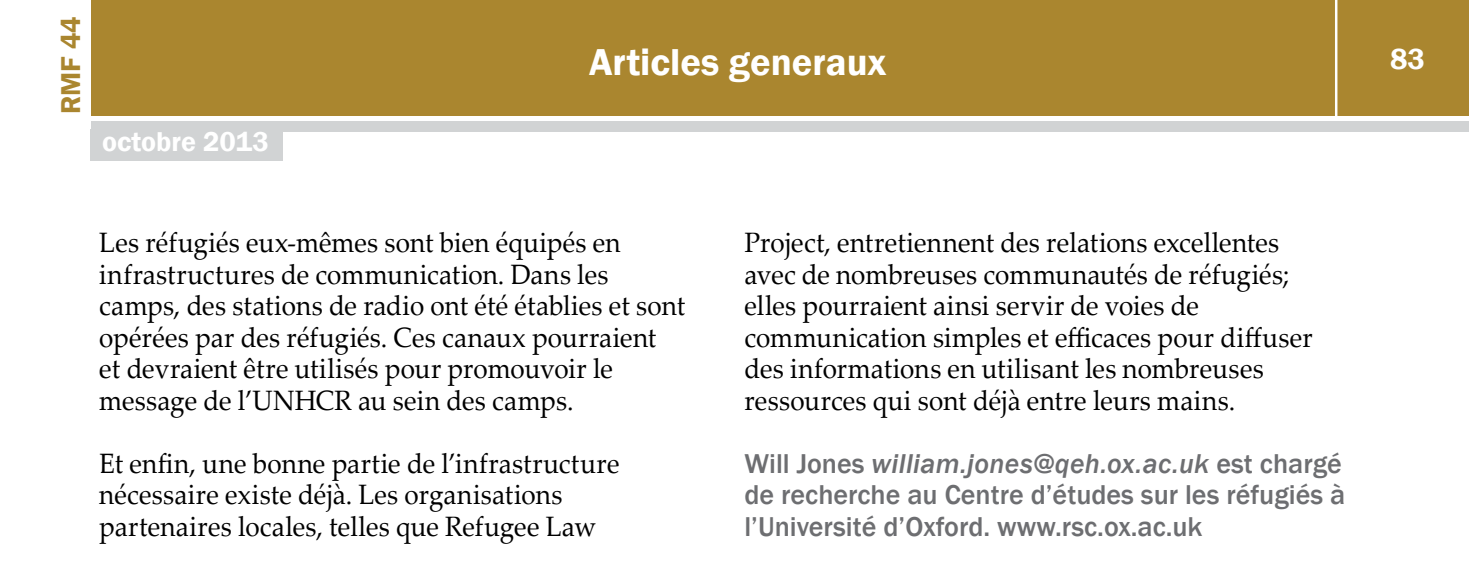
<style>
.page{position:relative;width:1469px;height:576px;background:#fff}
.page>*{position:absolute;margin:0;border:0;box-sizing:border-box;transform-origin:0 0}
.t1{font:600 38.5px "Franklin Gothic";color:#fff}
.t2{font:600 29.75px "Franklin Gothic";color:#fff}
.t3{font:28px/31.5px "Palatino Linotype";letter-spacing:.01em;color:#000;scale:.93 1}
.t4{font:500 28px/31.5px "Franklin Gothic";color:#6d6e71;text-align:justify}
.t5{font:600 28px "Franklin Gothic";color:#fff}
.t6{font:600 28px "Franklin Gothic";color:#aa862f}
.s1{font-style:italic}
</style>
<div class="page">
<div style="left:91px;top:0;width:1377px;height:116px;background:#aa862f"></div>
<div style="left:91px;top:121px;width:1377px;height:11px;background:#d1d3d4"></div>
<hr style="left:1334px;top:0;width:3px;height:119px;background:#fff">
<div style="left:91px;top:129px;width:192px;height:31px;background:#d1d3d4"></div>
<p class="t6" style="left:53px;top:114px;width:100px;rotate:-90deg">RMF 44</p>
<p class="t5" style="left:102px;top:125px;width:168px">octobre 2013</p>
<h1 class="t1" style="left:589px;top:39px;width:299px">Articles generaux</h1>
<p class="t2" style="left:1390px;top:40px;width:36px">83</p>
<p class="t3" style="left:99px;top:226px;width:631px">Les réfugiés eux-mêmes sont bien équipés en infrastructures de communication. Dans les camps, des stations de radio ont été établies et sont opérées par des réfugiés. Ces canaux pourraient<br>et devraient être utilisés pour promouvoir le message de l’UNHCR au sein des camps.</p>
<p class="t3" style="left:99px;top:446px;width:561px">Et enfin, une bonne partie de l’infrastructure nécessaire existe déjà. Les organisations partenaires locales, telles que Refugee Law</p>
<p class="t3" style="left:744px;top:226px;width:612px">Project, entretiennent des relations excellentes avec de nombreuses communautés de réfugiés; elles pourraient ainsi servir de voies de communication simples et efficaces pour diffuser des informations en utilisant les nombreuses ressources qui sont déjà entre leurs mains.</p>
<p class="t4" style="left:744px;top:448px;width:602px">Will Jones <span class="s1">william.jones@qeh.ox.ac.uk</span> est chargé de recherche au Centre d’études sur les réfugiés à l’Université d’Oxford. www.rsc.ox.ac.uk</p>
</div>
